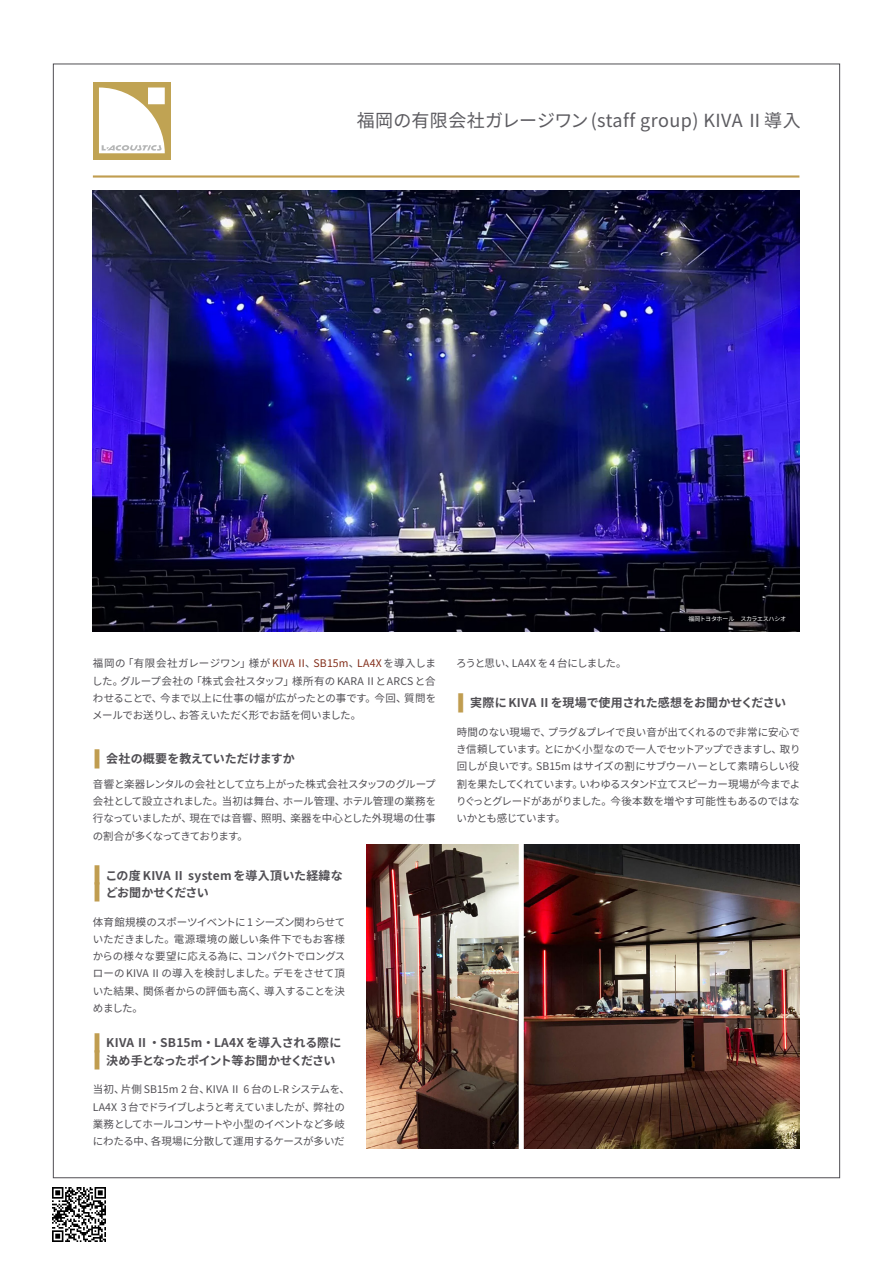
<style>
.page{position:relative;width:893px;height:1263px;background:#fff}
.page>*{position:absolute;margin:0;border:0;box-sizing:border-box;transform-origin:0 0}
.t1{font:18px "Source Han Sans JP";letter-spacing:.025em;color:#5c5b60}
.t2{font:700 12px "Source Han Sans JP";letter-spacing:.005em;color:#504e53}
.t3{font:700 12px "Source Han Sans JP";letter-spacing:.025em;color:#504e53}
.t4{font:700 12px "Source Han Sans JP";letter-spacing:-.035em;color:#504e53}
.t5{font:700 12px "Source Han Sans JP";letter-spacing:-.055em;color:#504e53}
.t6{font:10.5px/17.2px "Source Han Sans JP";letter-spacing:-.03em;color:#504e53;text-align:justify}
.t7{font:10.5px "Source Han Sans JP";letter-spacing:-.075em;color:#504e53}
.t8{font:6px "Source Han Sans JP";letter-spacing:-.05em;color:#fff}
.s1{color:#832e1a}
.s2{font-size:24px;color:#c09d50}
</style>
<div class="page">
<hr style="left:93px;top:175px;width:706px;height:3px;background:#c09d50">
<svg style="left:93px;top:82px;width:78px;height:78px"></svg>
<img style="left:52px;top:1188px;width:54px;height:53px">
<img style="left:93px;top:190px;width:706px;height:441px">
<img style="left:366px;top:844px;width:433px;height:305px">
<h1 class="t1" style="left:357px;top:111px;width:445px">福岡の有限会社ガレージワン(staff group) KIVA Ⅱ導入</h1>
<p class="t6" style="left:92px;top:655px;width:346px">福岡の「有限会社ガレージワン」様が<span class="s1">KIVA II</span>、<span class="s1">SB15m</span>、<span class="s1">LA4X</span>を導入しました。グループ会社の「株式会社スタッフ」様所有の KARA II とARCS と合わせることで、今まで以上に仕事の幅が広がったとの事です。今回、質問をメールでお送りし、お答えいただく形でお話を伺いました。</p>
<p class="t2" style="left:94px;top:752px;width:202px"><span class="s2">■</span> 会社の概要を教えていただけますか</p>
<p class="t6" style="left:93px;top:775px;width:345px">音響と楽器レンタルの会社として立ち上がった株式会社スタッフのグループ会社として設立されました。当初は舞台、ホール管理、ホテル管理の業務を行なっていましたが、現在では音響、照明、楽器を中心とした外現場の仕事の割合が多くなってきております。</p>
<p class="t3" style="left:94px;top:868px;width:250px"><span class="s2">■</span> この度 KIVA Ⅱ system を導入頂いた経緯な</p>
<p class="t5" style="left:94px;top:886px;width:116px"><span class="s2">■</span> どお聞かせください</p>
<p class="t6" style="left:93px;top:913px;width:254px">体育館規模のスポーツイベントに 1 シーズン関わらせていただきました。電源環境の厳しい条件下でもお客様からの様々な要望に応える為に、コンパクトでロングスローの KIVA Ⅱの導入を検討しました。デモをさせて頂いた結果、関係者からの評価も高く、導入することを決めました。</p>
<p class="t2" style="left:94px;top:1036px;width:249px"><span class="s2">■</span> KIVA Ⅱ・SB15m・LA4X を導入される際に</p>
<p class="t4" style="left:94px;top:1053px;width:243px"><span class="s2">■</span> 決め手となったポイント等お聞かせください</p>
<p class="t6" style="left:93px;top:1081px;width:259px;text-align:left">当初、片側 SB15m 2 台、KIVA Ⅱ 6 台の L-R システムを、<br>LA4X 3 台でドライブしようと考えていましたが、弊社の業務としてホールコンサートや小型のイベントなど多岐にわたる中、各現場に分散して運用するケースが多いだ</p>
<p class="t8" style="left:688px;top:615px;width:99px">福岡トヨタホール　スカラエスハシオ</p>
<p class="t7" style="left:456px;top:657px;width:172px">ろうと思い、LA4X を4 台にしました。</p>
<p class="t2" style="left:458px;top:696px;width:330px"><span class="s2">■</span> 実際に KIVA Ⅱを現場で使用された感想をお聞かせください</p>
<p class="t6" style="left:456px;top:723px;width:346px">時間のない現場で、プラグ＆プレイで良い音が出てくれるので非常に安心でき信頼しています。とにかく小型なので一人でセットアップできますし、取り回しが良いです。SB15m はサイズの割にサブウーハーとして素晴らしい役割を果たしてくれています。いわゆるスタンド立てスピーカー現場が今までよりぐっとグレードがあがりました。今後本数を増やす可能性もあるのではないかとも感じています。</p>
</div>
